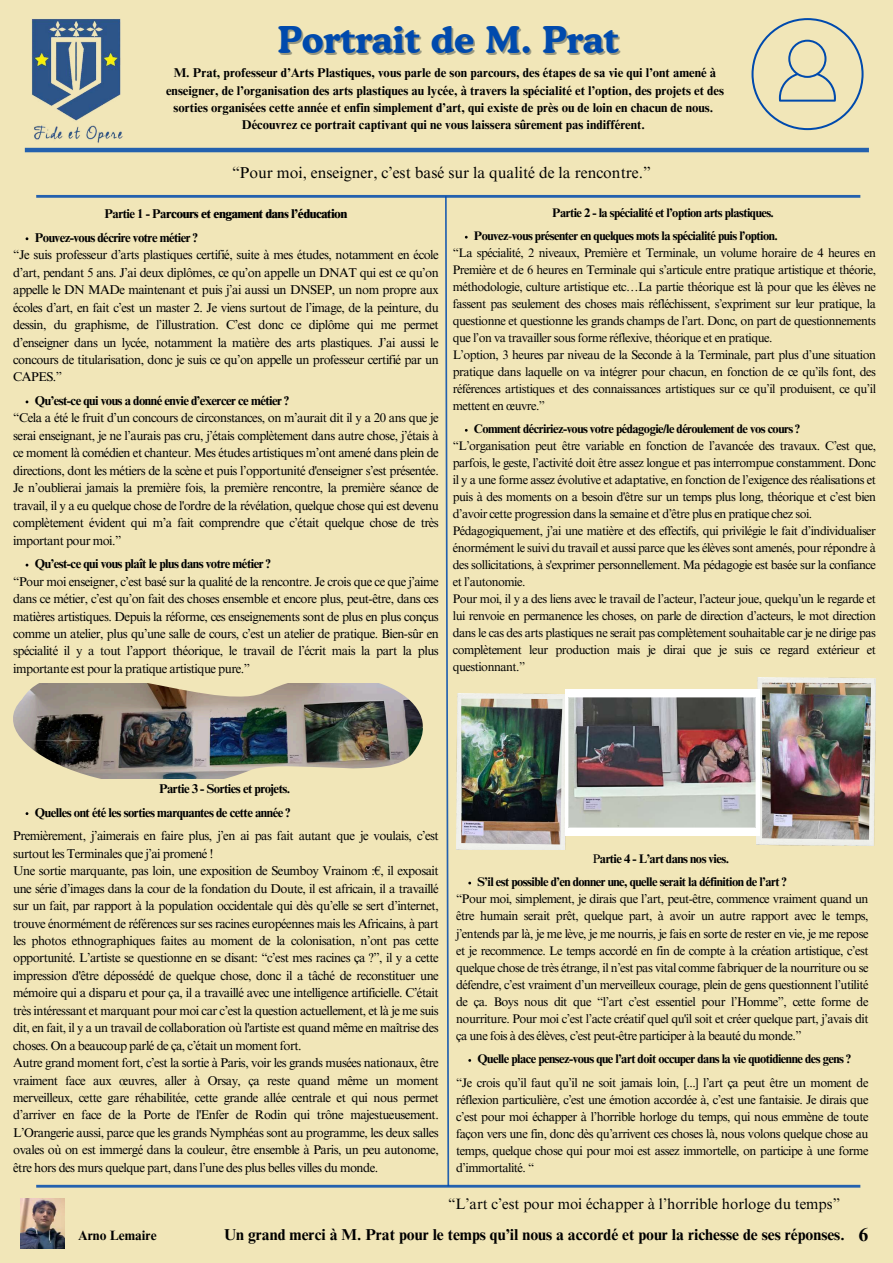
<style>
.page{position:relative;width:893px;height:1263px;background:#f1e6b8}
.page>*{position:absolute;margin:0;border:0;box-sizing:border-box;transform-origin:0 0}
.t1{font:700 36.75px "Cooper BT";color:#004aad}
.t2{font:700 18.75px "Times NRMT Pro";color:#000}
.t3{font:700 15.75px "Times NRMT Pro";color:#000}
.t4{font:15.75px "Times NRMT Pro";color:#000}
.t5{font:15px "Times NRMT Pro";color:#000}
.t6{font:700 13.5px "Times NRMT Pro";color:#000}
.t7{font:12.75px/17.4px "Times NRMT Pro";letter-spacing:-.04em;color:#000;text-align:justify}
.t8{font:700 12.75px/17.4px "Times NRMT Pro";color:#000;text-align:center}
.t9{font:700 12.75px/23.6px "Times NRMT Pro";letter-spacing:-.04em;color:#000}
.t10{font:12.52px/17.1px "Times NRMT Pro";letter-spacing:-.04em;color:#000;text-align:justify}
.t11{font:700 12.52px/23.2px "Times NRMT Pro";letter-spacing:-.04em;color:#000}
.t12{font:12.45px/17px "Times NRMT Pro";letter-spacing:-.04em;color:#000}
.t13{font:700 12.45px/23px "Times NRMT Pro";letter-spacing:-.04em;color:#000}
.s1{font-weight:400}
.s2{font-weight:800}
</style>
<div class="page">
<hr style="left:25px;top:148px;width:844px;height:4px;background:#2461ae">
<img style="left:31px;top:19px;width:90px;height:102px">
<img style="left:34px;top:125px;width:89px;height:18px">
<svg style="left:751px;top:18px;width:112px;height:112px"></svg>
<hr style="left:36px;top:195px;width:824px;height:3px;background:#004aad">
<svg style="left:445px;top:195px;width:4px;height:990px"></svg>
<hr style="left:36px;top:1185px;width:824px;height:2px;background:#004aad">
<img style="left:13px;top:683px;width:409px;height:95px">
<img style="left:757px;top:677px;width:118px;height:168px">
<img style="left:762px;top:683px;width:109px;height:157px">
<img style="left:456px;top:694px;width:111px;height:155px">
<img style="left:461px;top:699px;width:101px;height:145px">
<img style="left:564px;top:689px;width:195px;height:146px">
<img style="left:20px;top:1198px;width:44px;height:50px">
<h1 class="t1" style="left:278px;top:17px;width:342px">Portrait de M. Prat</h1>
<p class="t8" style="left:166px;top:66px;width:559px">M. Prat, professeur d’Arts Plastiques, vous parle de son parcours, des étapes de sa vie qui l’ont amené à enseigner, de l’organisation des arts plastiques au lycée, à travers la spécialité et l’option, des projets et des sorties organisées cette année et enfin simplement d’art, qui existe de près ou de loin en chacun de nous.<br>Découvrez ce portrait captivant qui ne vous laissera sûrement pas indifférent.</p>
<p class="t4" style="left:232px;top:166px;width:420px">“Pour moi, enseigner, c’est basé sur la qualité de la rencontre.”</p>
<p class="t13" style="left:474px;top:203px;width:305px;text-indent:78px">Partie 2 - la spécialité et l’option arts plastiques.<br>Pouvez<span class="s1">-</span>vous présenter en quelques mots la spécialité puis l’option.</p>
<p class="t12" style="left:453px;top:246px;width:425px">“La spécialité, 2 niveaux, Première et Terminale, un volume horaire de 4 heures en Première et de 6 heures en Terminale qui s’articule entre pratique artistique et théorie, méthodologie, culture artistique etc…La partie théorique est là pour que les élèves ne fassent pas seulement des choses mais réfléchissent, s’expriment sur leur pratique, la questionne et questionne les grands champs de l’art. Donc, on part de questionnements que l’on va travailler sous forme réflexive, théorique et en pratique.<br>L’option, 3 heures par niveau de la Seconde à la Terminale, part plus d’une situation pratique dans laquelle on va intégrer pour chacun, en fonction de ce qu’ils font, des références artistiques et des connaissances artistiques sur ce qu’il produisent, ce qu’il mettent en œuvre.”</p>
<p class="t13" style="left:474px;top:419px;width:327px">Comment décririez-vous votre pédagogie/le déroulement de vos cours ?</p>
<p class="t12" style="left:453px;top:439px;width:425px">“L’organisation peut être variable en fonction de l’avancée des travaux. C’est que, parfois, le geste, l’activité doit être assez longue et pas interrompue constamment. Donc il y a une forme assez évolutive et adaptative, en fonction de l’exigence des réalisations et puis à des moments on a besoin d'être sur un temps plus long, théorique et c’est bien d’avoir cette progression dans la semaine et d’être plus en pratique chez soi.<br>Pédagogiquement, j’ai une matière et des effectifs, qui privilégie le fait d’individualiser énormément le suivi du travail et aussi parce que les élèves sont amenés, pour répondre à des sollicitations, à s'exprimer personnellement. Ma pédagogie est basée sur la confiance et l’autonomie.<br>Pour moi, il y a des liens avec le travail de l’acteur, l’acteur joue, quelqu’un le regarde et lui renvoie en permanence les choses, on parle de direction d’acteurs, le mot direction dans le cas des arts plastiques ne serait pas complètement souhaitable car je ne dirige pas complètement leur production mais je dirai que je suis ce regard extérieur et questionnant.”</p>
<p class="t9" style="left:35px;top:204px;width:314px;text-indent:70px">Partie 1 - Pa<span class="s2">rcours et engament dans l’éducation<br></span>Pouvez-vous décrire votre métier ?</p>
<p class="t7" style="left:13px;top:248px;width:427px">“Je suis professeur d’arts plastiques certifié, suite à mes études, notamment en école d’art, pendant 5 ans. J’ai deux diplômes, ce qu’on appelle un DNAT qui est ce qu’on appelle le DN MADe maintenant et puis j’ai aussi un DNSEP, un nom propre aux écoles d’art, en fait c’est un master 2. Je viens surtout de l’image, de la peinture, du dessin, du graphisme, de l’illustration. C’est donc ce diplôme qui me permet d’enseigner dans un lycée, notamment la matière des arts plastiques. J’ai aussi le concours de titularisation, donc je suis ce qu’on appelle un professeur certifié par un CAPES.”</p>
<p class="t9" style="left:35px;top:390px;width:256px">Qu’est-ce qui vous a donné envie d’exercer ce métier ?</p>
<p class="t7" style="left:13px;top:411px;width:427px">“Cela a été le fruit d’un concours de circonstances, on m’aurait dit il y a 20 ans que je serai enseignant, je ne l’aurais pas cru, j’étais complètement dans autre chose, j’étais à ce moment là comédien et chanteur. Mes études artistiques m’ont amené dans plein de directions, dont les métiers de la scène et puis l’opportunité d'enseigner s’est présentée.<br>Je n’oublierai jamais la première fois, la première rencontre, la première séance de travail, il y a eu quelque chose de l'ordre de la révélation, quelque chose qui est devenu complètement évident qui m’a fait comprendre que c’était quelque chose de très important pour moi.”</p>
<p class="t9" style="left:35px;top:554px;width:237px">Qu’est-ce qui vous plaît le plus dans votre métier ?</p>
<p class="t7" style="left:13px;top:574px;width:427px">“Pour moi enseigner, c’est basé sur la qualité de la rencontre. Je crois que ce que j’aime dans ce métier, c’est qu’on fait des choses ensemble et encore plus, peut-être, dans ces matières artistiques. Depuis la réforme, ces enseignements sont de plus en plus conçus comme un atelier, plus qu’une salle de cours, c’est un atelier de pratique. Bien-sûr en spécialité il y a tout l’apport théorique, le travail de l’écrit mais la part la plus importante est pour la pratique artistique pure.”</p>
<p class="t9" style="left:35px;top:778px;width:257px;text-align:right">Partie 3 - Sorties et projets.<br>Quelles ont été les sorties marquantes de cette année ?</p>
<p class="t7" style="left:13px;top:829px;width:427px;text-align:left">Premièrement, j’aimerais en faire plus, j’en ai pas fait autant que je voulais, c’est surtout les Terminales que j’ai promené !<br>Une sortie marquante, pas loin, une exposition de Seumboy Vrainom :€, il exposait une série d’images dans la cour de la fondation du Doute, il est africain, il a travaillé sur un fait, par rapport à la population occidentale qui dès qu’elle se sert d’internet, trouve énormément de références sur ses racines européennes mais les Africains, à part les photos ethnographiques faites au moment de la colonisation, n’ont pas cette opportunité. L’artiste se questionne en se disant: “c’est mes racines ça ?”, il y a cette impression d'être dépossédé de quelque chose, donc il a tâché de reconstituer une mémoire qui a disparu et pour ça, il a travaillé avec une intelligence artificielle. C’était très intéressant et marquant pour moi car c’est la question actuellement, et là je me suis dit, en fait, il y a un travail de collaboration où l'artiste est quand même en maîtrise des choses. On a beaucoup parlé de ça, c’était un moment fort.<br>Autre grand moment fort, c’est la sortie à Paris, voir les grands musées nationaux, être vraiment face aux œuvres, aller à Orsay, ça reste quand même un moment merveilleux, cette gare réhabilitée, cette grande allée centrale et qui nous permet d’arriver en face de la Porte de l'Enfer de Rodin qui trône majestueusement.<br>L’Orangerie aussi, parce que les grands Nymphéas sont au programme, les deux salles ovales où on est immergé dans la couleur, être ensemble à Paris, un peu autonome, être hors des murs quelque part, dans l’une des plus belles villes du monde.</p>
<p class="t11" style="left:477px;top:848px;width:310px;text-indent:115px"><span class="s1">P</span>artie 4 - L’art dans nos vies.<br>S’il est possible d’en donner une, quelle serait la définition de l’art ?</p>
<p class="t10" style="left:456px;top:892px;width:414px">“Pour moi, simplement, je dirais que l’art, peut-être, commence vraiment quand un être humain serait prêt, quelque part, à avoir un autre rapport avec le temps, j’entends par là, je me lève, je me nourris, je fais en sorte de rester en vie, je me repose et je recommence. Le temps accordé en fin de compte à la création artistique, c’est quelque chose de très étrange, il n’est pas vital comme fabriquer de la nourriture ou se défendre, c’est vraiment d’un merveilleux courage, plein de gens questionnent l’utilité de ça. Boys nous dit que “l’art c’est essentiel pour l’Homme”, cette forme de nourriture. Pour moi c’est l’acte créatif quel qu'il soit et créer quelque part, j’avais dit ça une fois à des élèves, c’est peut-être participer à la beauté du monde.”</p>
<p class="t11" style="left:477px;top:1049px;width:375px">Quelle place pensez-vous que l’art doit occuper dans la vie quotidienne des gens ?</p>
<p class="t10" style="left:456px;top:1075px;width:414px">“Je crois qu’il faut qu’il ne soit jamais loin, [...] l’art ça peut être un moment de réflexion particulière, c’est une émotion accordée à, c’est une fantaisie. Je dirais que c’est pour moi échapper à l’horrible horloge du temps, qui nous emmène de toute façon vers une fin, donc dès qu’arrivent ces choses là, nous volons quelque chose au temps, quelque chose qui pour moi est assez immortelle, on participe à une forme d’immortalité. “</p>
<p class="t5" style="left:448px;top:1198px;width:394px">“L’art c’est pour moi échapper à l’horrible horloge du temps”</p>
<p class="t6" style="left:78px;top:1230px;width:80px">Arno Lemaire</p>
<p class="t3" style="left:224px;top:1229px;width:622px">Un grand merci à M. Prat pour le temps qu’il nous a accordé et pour la richesse de ses réponses.</p>
<h2 class="t2" style="left:859px;top:1227px;width:11px">6</h2>
</div>
